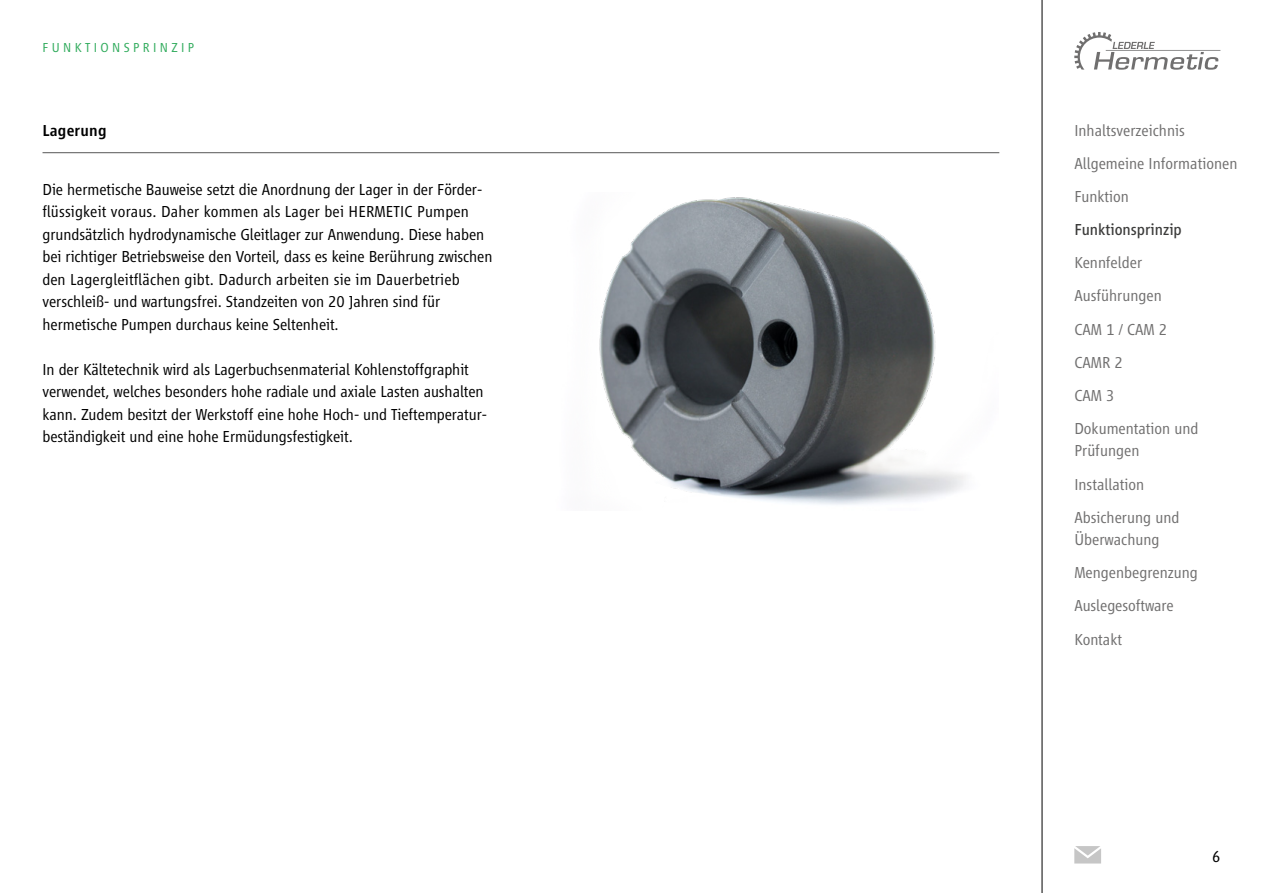
<style>
.page{position:relative;width:1263px;height:893px;background:#fff}
.page>*{position:absolute;margin:0;border:0;box-sizing:border-box;transform-origin:0 0}
.t1{font:300 16.5px/22.5px "Vialog LT Pro";letter-spacing:-.005em;color:#000}
.t2{font:300 16.5px/33.2px "Vialog LT Pro";color:#706f6f}
.t3{font:16.5px "Vialog LT Pro";color:#3c3c3b}
.t4{font:500 16.5px "Vialog LT Pro";letter-spacing:.01em;color:#000}
.t5{font:300 13.5px "Vialog LT Pro";letter-spacing:.25em;color:#30ab5c}
</style>
<div class="page">
<hr style="left:43px;top:152px;width:956px;height:1px;background:#575756">
<svg style="left:1074px;top:32px;width:146px;height:38px"></svg>
<img style="left:599px;top:197px;width:366px;height:308px">
<svg style="left:1074px;top:846px;width:27px;height:17px"></svg>
<hr style="left:1042px;top:0;width:1px;height:893px;background:#000">
<p class="t5" style="left:43px;top:40px;width:153px">FUNKTIONSPRINZIP</p>
<p class="t4" style="left:43px;top:121px;width:66px">Lagerung</p>
<p class="t1" style="left:43px;top:178px;width:452px">Die hermetische Bauweise setzt die Anordnung der Lager in der Förder&shy;flüssigkeit voraus. Daher kommen als Lager bei HERMETIC Pumpen grundsätzlich hydrodynamische Gleitlager zur Anwendung. Diese haben bei richtiger Betriebsweise den Vorteil, dass es keine Berührung zwischen den Lagergleitflächen gibt. Dadurch arbeiten sie im Dauerbetrieb verschleiß- und wartungsfrei. Standzeiten von 20 Jahren sind für hermetische Pumpen durchaus keine Seltenheit.</p>
<p class="t1" style="left:43px;top:358px;width:446px">In der Kältetechnik wird als Lagerbuchsenmaterial Kohlenstoffgraphit verwendet, welches besonders hohe radiale und axiale Lasten aushalten kann. Zudem besitzt der Werkstoff eine hohe Hoch- und Tieftemperatur&shy;beständigkeit und eine hohe Ermüdungsfestigkeit.</p>
<p class="t2" style="left:1074px;top:114px;width:165px">Inhaltsverzeichnis<br>Allgemeine Informationen<br>Funktion</p>
<p class="t3" style="left:1074px;top:220px;width:109px">Funktionsprinzip</p>
<p class="t2" style="left:1074px;top:246px;width:126px">Kennfelder<br>Ausführungen<br>CAM 1 / CAM 2<br>CAMR 2<br>CAM 3<br>Dokumentation und</p>
<p class="t2" style="left:1074px;top:434px;width:107px">Prüfungen<br>Installation<br>Absicherung und</p>
<p class="t2" style="left:1074px;top:523px;width:125px">Überwachung<br>Mengenbegrenzung<br>Auslegesoftware<br>Kontakt</p>
<p class="t1" style="left:1212px;top:846px;width:10px">6</p>
</div>
